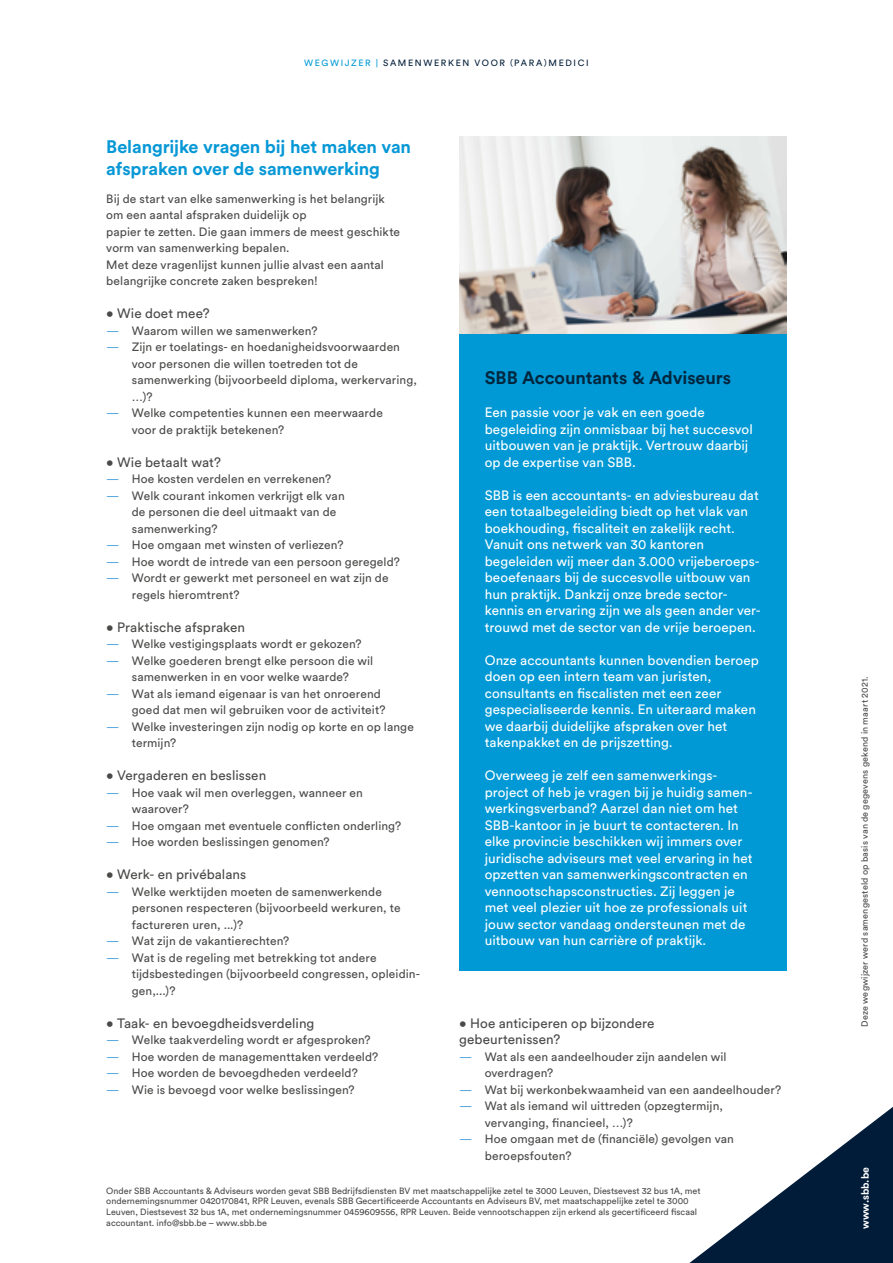
<style>
.page{position:relative;width:893px;height:1263px;background:#fff}
.page>*{position:absolute;margin:0;border:0;box-sizing:border-box;transform-origin:0 0}
.t1{font:700 18px/21.6px "Circular Std";letter-spacing:-.005em;color:#0698d6}
.t2{font:700 18px "Circular Std";letter-spacing:-.005em;color:#00273f}
.t3{font:13.5px/16.5px "Circular Std";letter-spacing:.005em;color:#fff}
.t4{font:13.5px/16.5px "Circular Std";letter-spacing:.005em;color:#4a4a49}
.t5{font:12px/16.5px "Circular Std";letter-spacing:.01em;color:#4a4a49}
.t6{font:700 10.5px "Circular Std";color:#fff}
.t7{font:9px/10.8px "Circular Std";color:#4a4a49}
.t8{font:9px "Circular Std";letter-spacing:.02em;color:#4a4a49}
.t9{font:9px "Circular Std";letter-spacing:.18em;color:#001c38}
.s1{color:#0099d5}
.s2{color:#54a7dd}
</style>
<div class="page">
<img style="left:459px;top:137px;width:328px;height:197px">
<div style="left:459px;top:334px;width:328px;height:637px;background:#0099d5"></div>
<svg style="left:689px;top:1107px;width:204px;height:156px"></svg>
<p class="t9" style="left:304px;top:57px;width:286px"><span class="s1">WEGWIJZER |</span> SAMENWERKEN VOOR (PARA)MEDICI</p>
<h1 class="t1" style="left:106px;top:135px;width:306px">Belangrijke vragen bij het maken van afspraken over de samenwerking</h1>
<p class="t5" style="left:106px;top:190px;width:295px">Bij de start van elke samenwerking is het belangrijk om een aantal afspraken duidelijk op<br>papier te zetten. Die gaan immers de meest geschikte vorm van samenwerking bepalen.<br>Met deze vragenlijst kunnen jullie alvast een aantal belangrijke concrete zaken bespreken!</p>
<p class="t4" style="left:106px;top:305px;width:105px">• Wie doet mee?</p>
<p class="t5" style="left:106px;top:322px;width:213px"><span class="s2">—</span> Waarom willen we samenwerken?</p>
<p class="t5" style="left:132px;top:338px;width:287px;text-indent:-26px"><span class="s2">—</span> Zijn er toelatings- en hoedanigheidsvoorwaarden voor personen die willen toetreden tot de samenwerking (bijvoorbeeld diploma, werkervaring, …)?</p>
<p class="t5" style="left:132px;top:404px;width:253px;text-indent:-26px"><span class="s2">—</span> Welke competenties kunnen een meerwaarde voor de praktijk betekenen?</p>
<p class="t4" style="left:106px;top:453px;width:116px">• Wie betaalt wat?</p>
<p class="t5" style="left:106px;top:470px;width:226px"><span class="s2">—</span> Hoe kosten verdelen en verrekenen?</p>
<p class="t5" style="left:132px;top:487px;width:214px;text-indent:-26px"><span class="s2">—</span> Welk courant inkomen verkrijgt elk van de personen die deel uitmaakt van de samenwerking?</p>
<p class="t5" style="left:106px;top:536px;width:239px"><span class="s2">—</span> Hoe omgaan met winsten of verliezen?</p>
<p class="t5" style="left:106px;top:553px;width:295px"><span class="s2">—</span> Hoe wordt de intrede van een persoon geregeld?</p>
<p class="t5" style="left:132px;top:569px;width:258px;text-indent:-26px"><span class="s2">—</span> Wordt er gewerkt met personeel en wat zijn de regels hieromtrent?</p>
<p class="t4" style="left:106px;top:618px;width:140px">• Praktische afspraken</p>
<p class="t5" style="left:106px;top:635px;width:257px"><span class="s2">—</span> Welke vestigingsplaats wordt er gekozen?</p>
<p class="t5" style="left:106px;top:652px;width:268px;text-align:center"><span class="s2">—</span> Welke goederen brengt elke persoon die wil samenwerken in en voor welke waarde?</p>
<p class="t5" style="left:132px;top:685px;width:255px;text-indent:-26px"><span class="s2">—</span> Wat als iemand eigenaar is van het onroerend goed dat men wil gebruiken voor de activiteit?</p>
<p class="t5" style="left:132px;top:718px;width:284px;text-indent:-26px"><span class="s2">—</span> Welke investeringen zijn nodig op korte en op lange termijn?</p>
<p class="t4" style="left:106px;top:767px;width:162px">• Vergaderen en beslissen</p>
<p class="t5" style="left:132px;top:784px;width:233px;text-indent:-26px"><span class="s2">—</span> Hoe vaak wil men overleggen, wanneer en waarover?</p>
<p class="t5" style="left:106px;top:817px;width:297px"><span class="s2">—</span> Hoe omgaan met eventuele conflicten onderling?</p>
<p class="t5" style="left:106px;top:833px;width:225px"><span class="s2">—</span> Hoe worden beslissingen genomen?</p>
<p class="t4" style="left:106px;top:866px;width:141px">• Werk- en privébalans</p>
<p class="t5" style="left:132px;top:883px;width:270px;text-indent:-26px"><span class="s2">—</span> Welke werktijden moeten de samenwerkende personen respecteren (bijvoorbeeld werkuren, te factureren uren, ...)?</p>
<p class="t5" style="left:106px;top:932px;width:185px"><span class="s2">—</span> Wat zijn de vakantierechten?</p>
<p class="t5" style="left:132px;top:949px;width:290px;text-indent:-26px"><span class="s2">—</span> Wat is de regeling met betrekking tot andere tijdsbestedingen (bijvoorbeeld congressen, opleidin&shy;gen,...)?</p>
<p class="t4" style="left:106px;top:1014px;width:210px">• Taak- en bevoegdheidsverdeling</p>
<p class="t5" style="left:106px;top:1031px;width:266px"><span class="s2">—</span> Welke taakverdeling wordt er afgesproken?</p>
<p class="t5" style="left:106px;top:1048px;width:274px"><span class="s2">—</span> Hoe worden de managementtaken verdeeld?</p>
<p class="t5" style="left:106px;top:1064px;width:253px"><span class="s2">—</span> Hoe worden de bevoegdheden verdeeld?</p>
<p class="t5" style="left:106px;top:1081px;width:250px"><span class="s2">—</span> Wie is bevoegd voor welke beslissingen?</p>
<h1 class="t2" style="left:485px;top:366px;width:248px">SBB Accountants &amp; Adviseurs</h1>
<p class="t3" style="left:485px;top:404px;width:270px">Een passie voor je vak en een goede begeleiding zijn onmisbaar bij het succesvol uitbouwen van je praktijk. Vertrouw daarbij op de expertise van SBB.</p>
<p class="t3" style="left:485px;top:486px;width:278px">SBB is een accountants- en adviesbureau dat een totaalbegeleiding biedt op het vlak van boekhouding, fiscaliteit en zakelijk recht.<br>Vanuit ons netwerk van 30 kantoren begeleiden wij meer dan 3.000 vrijeberoeps&shy;beoefenaars bij de succesvolle uitbouw van hun praktijk. Dankzij onze brede sector&shy;kennis en ervaring zijn we als geen ander ver&shy;trouwd met de sector van de vrije beroepen.</p>
<p class="t3" style="left:485px;top:651px;width:276px">Onze accountants kunnen bovendien beroep doen op een intern team van juristen, consultants en fiscalisten met een zeer gespecialiseerde kennis. En uiteraard maken we daarbij duidelijke afspraken over het takenpakket en de prijszetting.</p>
<p class="t3" style="left:485px;top:767px;width:269px">Overweeg je zelf een samenwerkings&shy;project of heb je vragen bij je huidig samen&shy;werkingsverband? Aarzel dan niet om het SBB-kantoor in je buurt te contacteren. In elke provincie beschikken wij immers over juridische adviseurs met veel ervaring in het opzetten van samenwerkingscontracten en vennootschapsconstructies. Zij leggen je met veel plezier uit hoe ze professionals uit jouw sector vandaag ondersteunen met de uitbouw van hun carrière of praktijk.</p>
<p class="t4" style="left:459px;top:1014px;width:197px">• Hoe anticiperen op bijzondere gebeurtenissen?</p>
<p class="t5" style="left:485px;top:1048px;width:243px;text-indent:-26px"><span class="s2">—</span> Wat als een aandeelhouder zijn aandelen wil overdragen?</p>
<p class="t5" style="left:459px;top:1081px;width:324px"><span class="s2">—</span> Wat bij werkonbekwaamheid van een aandeelhouder?</p>
<p class="t5" style="left:485px;top:1097px;width:240px;text-indent:-26px"><span class="s2">—</span> Wat als iemand wil uittreden (opzegtermijn, vervanging, financieel, …)?</p>
<p class="t5" style="left:485px;top:1130px;width:251px;text-indent:-26px"><span class="s2">—</span> Hoe omgaan met de (financiële) gevolgen van beroepsfouten?</p>
<p class="t7" style="left:106px;top:1185px;width:596px">Onder SBB Accountants &amp; Adviseurs worden gevat SBB Bedrijfsdiensten BV met maatschappelijke zetel te 3000 Leuven, Diestsevest 32 bus 1A, met ondernemingsnummer 0420170841, RPR Leuven, evenals SBB Gecertificeerde Accountants en Adviseurs BV, met maatschappelijke zetel te 3000<br>Leuven, Diestsevest 32 bus 1A, met ondernemingsnummer 0459609556, RPR Leuven. Beide vennootschappen zijn erkend als gecertificeerd fiscaal accountant. info@sbb.be – www.sbb.be</p>
<p class="t8" style="left:859px;top:1027px;width:352px;rotate:-90deg">Deze wegwijzer werd samengesteld op basis van de gegevens gekend in maart 2021.</p>
<p class="t6" style="left:858px;top:1229px;width:63px;rotate:-90deg">www.sbb.be</p>
</div>
